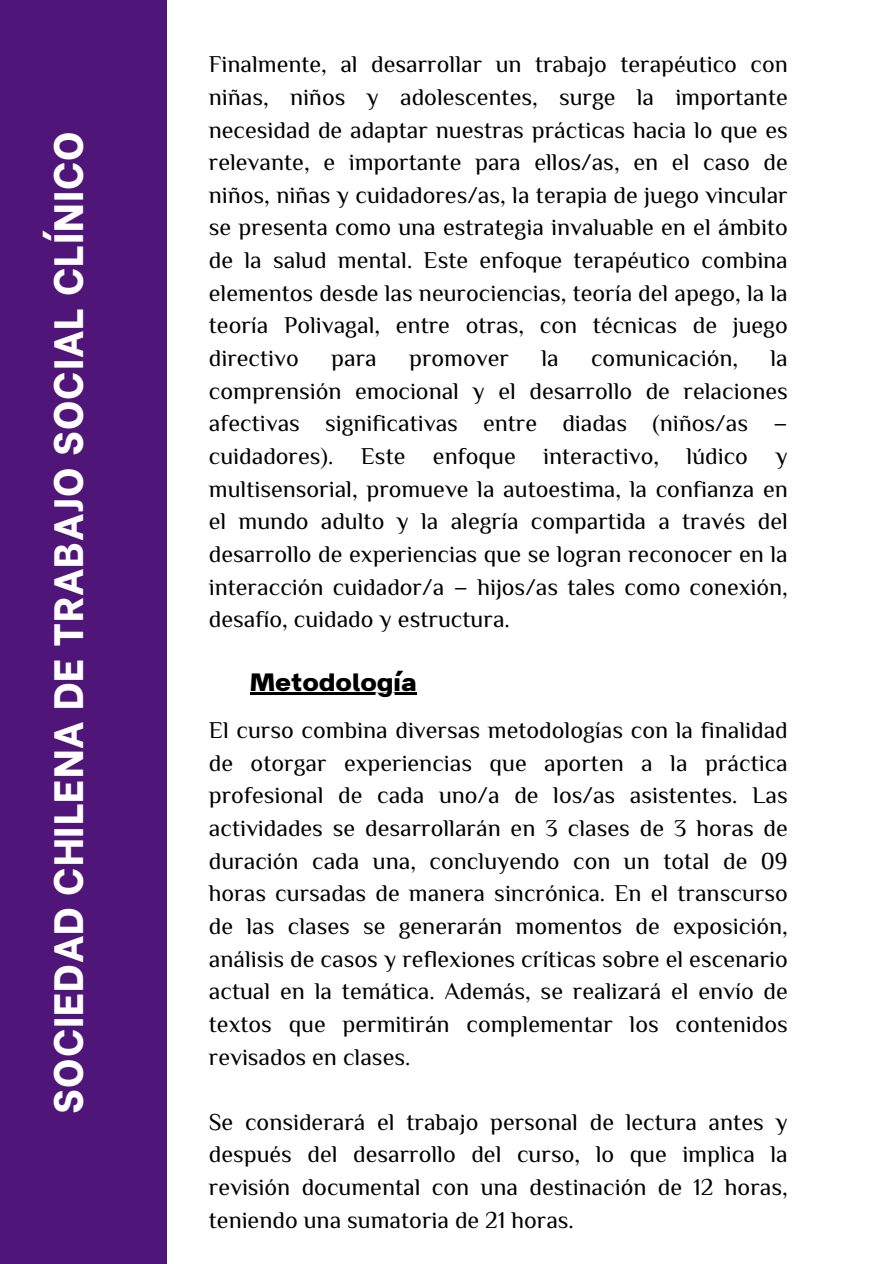
<style>
.page{position:relative;width:894px;height:1264px;background:#fff}
.page>*{position:absolute;margin:0;border:0;box-sizing:border-box;transform-origin:0 0}
.t1{font:800 40.8px "Be Vietnam";letter-spacing:.025em;color:#fff}
.t2{font:700 30px "Breul Grotesk A";color:#000}
.t3{font:24px/32.7px "Philosopher";color:#000;text-align:justify}
</style>
<div class="page">
<div style="left:0;top:0;width:166px;height:1263px;background:#4f1579"></div>
<hr style="left:250px;top:693px;width:166px;height:2px;background:#000">
<h1 class="t1" style="left:34px;top:1113px;width:983px;rotate:-90deg">SOCIEDAD CHILENA DE TRABAJO SOCIAL CLÍNICO</h1>
<h2 class="t3" style="left:209px;top:50px;width:580px">Finalmente, al desarrollar un trabajo terapéutico con niñas, niños y adolescentes, surge la importante necesidad de adaptar nuestras prácticas hacia lo que es relevante, e importante para ellos/as, en el caso de niños, niñas y cuidadores/as, la terapia de juego vincular se presenta como una estrategia invaluable en el ámbito de la salud mental. Este enfoque terapéutico combina elementos desde las neurociencias, teoría del apego, la la teoría Polivagal, entre otras, con técnicas de juego directivo</h2>
<h2 class="t3" style="left:209px;top:344px;width:580px;text-indent:561px">la comprensión emocional y el desarrollo de relaciones afectivas significativas entre diadas (niños/as – cuidadores). Este enfoque interactivo, lúdico y multisensorial, promueve la autoestima, la confianza en el mundo adulto y la alegría compartida a través del desarrollo de experiencias que se logran reconocer en la interacción cuidador/a – hijos/as tales como conexión, desafío, cuidado y estructura.</h2>
<h2 class="t3" style="left:331px;top:344px;width:47px">para</h2>
<h2 class="t3" style="left:409px;top:344px;width:101px">promover</h2>
<h2 class="t3" style="left:541px;top:344px;width:19px">la</h2>
<h2 class="t3" style="left:591px;top:344px;width:149px">comunicación,</h2>
<p class="t2" style="left:250px;top:656px;width:168px">Metodología</p>
<p class="t3" style="left:209px;top:716px;width:580px">El curso combina diversas metodologías con la finalidad de otorgar experiencias que aporten a la práctica profesional de cada uno/a de los/as asistentes. Las actividades se desarrollarán en 3 clases de 3 horas de duración cada una, concluyendo con un total de 09 horas cursadas de manera sincrónica. En el transcurso de las clases se generarán momentos de exposición, análisis de casos y reflexiones críticas sobre el escenario actual en la temática. Además, se realizará el envío de textos que permitirán complementar los contenidos revisados en clases.</p>
<p class="t3" style="left:209px;top:1107px;width:580px">Se considerará el trabajo personal de lectura antes y después del desarrollo del curso, lo que implica la revisión documental con una destinación de 12 horas, teniendo una sumatoria de 21 horas.</p>
</div>
